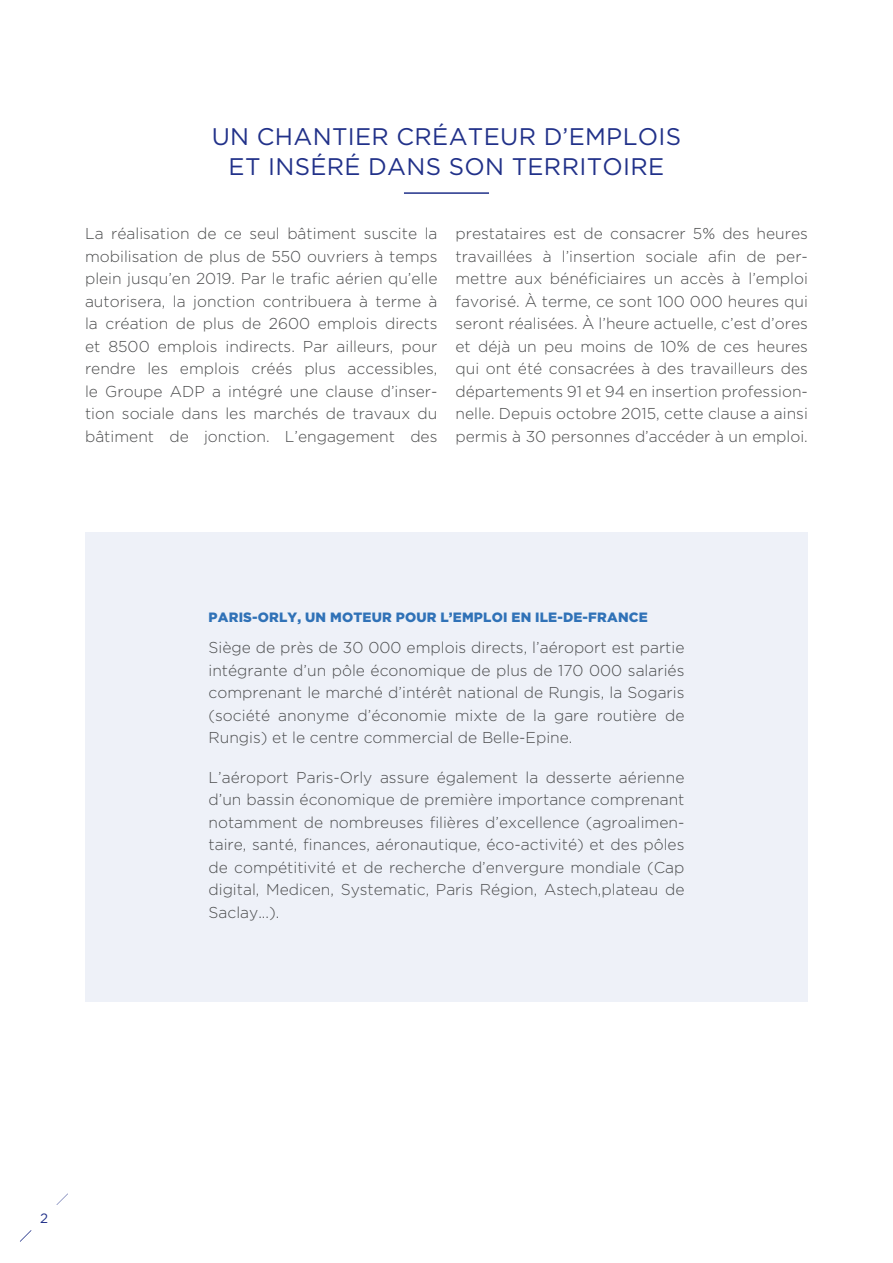
<style>
.page{position:relative;width:893px;height:1263px;background:#fff}
.page>*{position:absolute;margin:0;border:0;box-sizing:border-box;transform-origin:0 0}
.title2{font:24px/30px "Gotham";letter-spacing:.015em;color:#213189;text-align:center}
.t1{font:300 15.75px/22.5px "Gotham";color:#4b4c4d;text-align:justify}
.Title3{font:900 13.5px "Gotham";letter-spacing:.015em;color:#3072b7}
.t2{font:13.5px "Gotham";color:#213189}
</style>
<div class="page">
<svg style="left:20px;top:1230px;width:12px;height:12px"></svg>
<svg style="left:56px;top:1193px;width:12px;height:12px"></svg>
<hr style="left:404px;top:192px;width:85px;height:2px;background:#213189">
<div style="left:85px;top:532px;width:723px;height:469px;background:#eef1f8"></div>
<p class="title2" style="left:212px;top:121px;width:471px">UN CHANTIER CRÉATEUR D’EMPLOIS<br>ET INSÉRÉ DANS SON TERRITOIRE</p>
<p class="t1" style="left:85px;top:222px;width:354px">La réalisation de ce seul bâtiment suscite la mobilisation de plus de 550 ouvriers à temps plein jusqu’en 2019. Par le trafic aérien qu’elle autorisera, la jonction contribuera à terme à la création de plus de 2600 emplois directs et 8500 emplois indirects. Par ailleurs, pour rendre les emplois créés plus accessibles, le Groupe ADP a intégré une clause d’inser&shy;tion sociale dans les marchés de travaux du bâtiment de jonction. L’engagement des</p>
<p class="t1" style="left:455px;top:222px;width:354px">prestataires est de consacrer 5% des heures travaillées à l’insertion sociale afin de per&shy;mettre aux bénéficiaires un accès à l’emploi favorisé. À terme, ce sont 100 000 heures qui seront réalisées. À l’heure actuelle, c’est d’ores et déjà un peu moins de 10% de ces heures qui ont été consacrées à des travailleurs des départements 91 et 94 en insertion profession&shy;nelle. Depuis octobre 2015, cette clause a ainsi permis à 30 personnes d’accéder à un emploi.</p>
<p class="Title3" style="left:209px;top:610px;width:441px">PARIS-ORLY, UN MOTEUR POUR L’EMPLOI EN ILE-DE-FRANCE</p>
<p class="t1" style="left:209px;top:636px;width:477px">Siège de près de 30 000 emplois directs, l’aéroport est partie intégrante d’un pôle économique de plus de 170 000 salariés comprenant le marché d’intérêt national de Rungis, la Sogaris (société anonyme d’économie mixte de la gare routière de Rungis) et le centre commercial de Belle-Epine.</p>
<p class="t1" style="left:209px;top:766px;width:477px">L’aéroport Paris-Orly assure également la desserte aérienne d’un bassin économique de première importance comprenant notamment de nombreuses filières d’excellence (agroalimen&shy;taire, santé, finances, aéronautique, éco-activité) et des pôles de compétitivité et de recherche d’envergure mondiale (Cap digital, Medicen, Systematic, Paris Région, Astech,plateau de Saclay...).</p>
<p class="t2" style="left:40px;top:1210px;width:10px">2</p>
</div>
